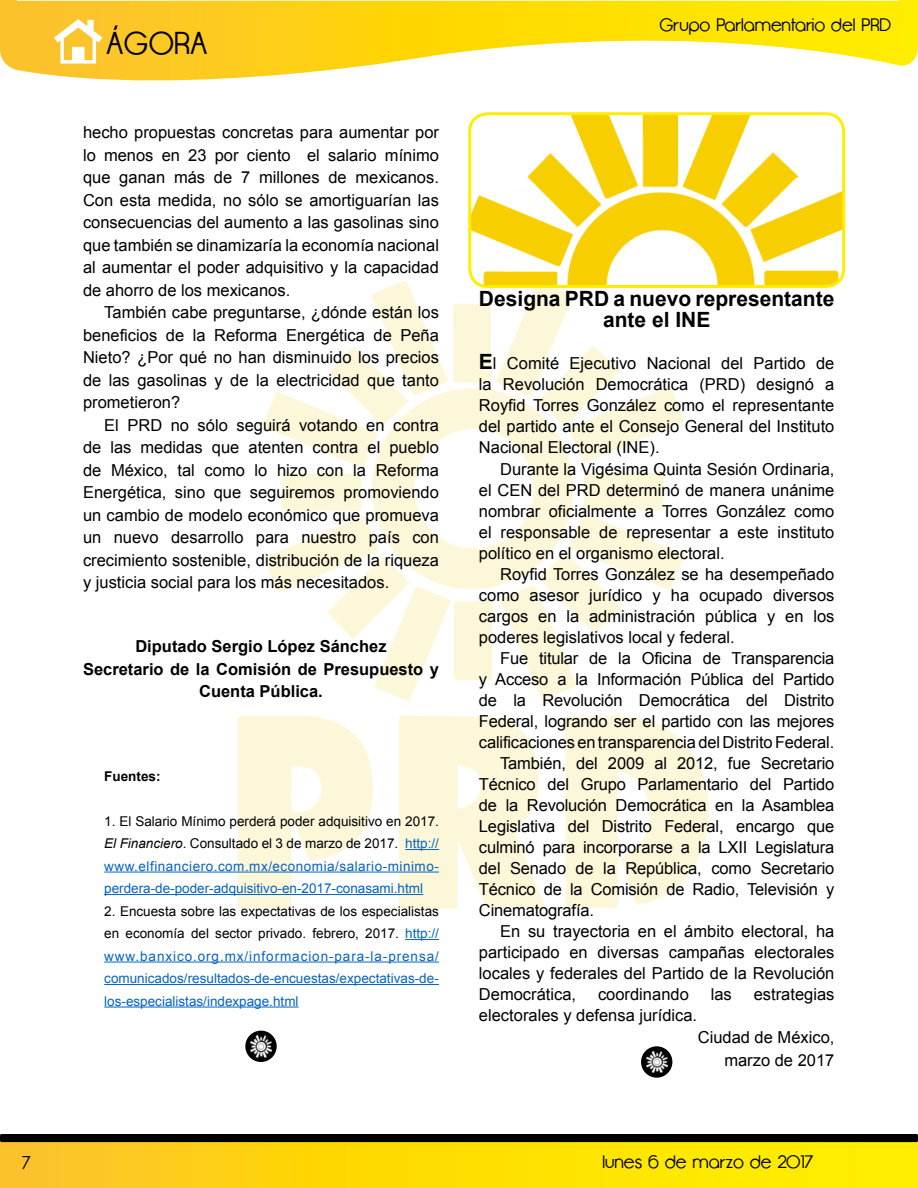
<style>
.page{position:relative;width:918px;height:1188px;background:#fff}
.page>*{position:absolute;margin:0;border:0;box-sizing:border-box;transform-origin:0 0}
.t1{font:31.5px "Opificio";color:#000}
.t2{font:700 21px/21px "Arial";color:#000;text-align:center}
.t3{font:18px "Opificio";color:#000}
.t4{font:18px "Century Gothic";color:#000}
.t5{font:16.5px/22.5px "Arial";color:#000;text-align:justify}
.t6{font:700 16.5px/22.5px "Arial";color:#000;text-align:center}
.t7{font:13.5px/22.5px "Arial";color:#0563c1;text-align:justify}
.t8{font:700 13.5px "Arial";color:#000}
.s1{color:#000}
.s2{font-style:italic;color:#000}
.s3{font-weight:700;font-size:21px}
</style>
<div class="page">
<svg style="left:0;top:1px;width:918px;height:80px"></svg>
<svg style="left:0;top:1142px;width:918px;height:46px;background:#fdda09"></svg>
<div style="left:0;top:1134px;width:918px;height:8px;background:#000;border-radius:2px"></div>
<img style="left:214px;top:281px;width:495px;height:628px">
<div style="left:0;top:0;width:17px;height:20px;background:#fbc22c"></div>
<div style="left:900px;top:0;width:18px;height:26px;background:#ffed00"></div>
<svg style="left:54px;top:19px;width:48px;height:45px"></svg>
<hr style="left:405px;top:849px;width:34px;height:1px;background:#0563c1">
<hr style="left:104px;top:872px;width:335px;height:1px;background:#0563c1">
<hr style="left:104px;top:894px;width:319px;height:1px;background:#0563c1">
<hr style="left:405px;top:939px;width:34px;height:1px;background:#0563c1">
<hr style="left:104px;top:962px;width:335px;height:1px;background:#0563c1">
<hr style="left:104px;top:984px;width:335px;height:1px;background:#0563c1">
<hr style="left:104px;top:1007px;width:195px;height:1px;background:#0563c1">
<svg style="left:245px;top:1031px;width:32px;height:31px"></svg>
<img style="left:250px;top:1036px;width:22px;height:21px">
<div style="left:641px;top:1046px;width:31px;height:32px;background:#000;border-radius:50%"></div>
<img style="left:646px;top:1051px;width:21px;height:22px">
<img style="left:470px;top:114px;width:374px;height:172px">
<div style="left:468px;top:112px;width:377px;height:176px;border:3px solid #ffed00;border-radius:18px"></div>
<p class="t4" style="left:21px;top:1152px;width:11px">7</p>
<h1 class="t1" style="left:106px;top:26px;width:103px">ÁGORA</h1>
<p class="t5" style="left:83px;top:121px;width:358px">hecho propuestas concretas para aumentar por lo menos en 23 por ciento el salario mínimo que ganan más de 7 millones de mexicanos.<br>Con esta medida, no sólo se amortiguarían las consecuencias del aumento a las gasolinas sino que también se dinamizaría la economía nacional al aumentar el poder adquisitivo y la capacidad de ahorro de los mexicanos.</p>
<p class="t5" style="left:83px;top:301px;width:358px;text-indent:21px">También cabe preguntarse, ¿dónde están los beneficios de la Reforma Energética de Peña Nieto? ¿Por qué no han disminuido los precios de las gasolinas y de la electricidad que tanto prometieron?</p>
<p class="t5" style="left:83px;top:414px;width:358px;text-indent:21px">El PRD no sólo seguirá votando en contra de las medidas que atenten contra el pueblo de México, tal como lo hizo con la Reforma Energética, sino que seguiremos promoviendo un cambio de modelo económico que promueva un nuevo desarrollo para nuestro país con crecimiento sostenible, distribución de la riqueza y justicia social para los más necesitados.</p>
<p class="t6" style="left:83px;top:635px;width:358px">Diputado Sergio López Sánchez<br>Secretario de la Comisión de Presupuesto y<br>Cuenta Pública.</p>
<p class="t8" style="left:104px;top:767px;width:58px">Fuentes:</p>
<p class="t7" style="left:104px;top:810px;width:336px"><span class="s1">1. El Salario Mínimo perderá poder adquisitivo en 2017.<br></span><span class="s2">El Financiero</span><span class="s1">. Consultado el 3 de marzo de 2017.</span> http:// www.elfinanciero.com.mx/economia/salario-minimo&shy;perdera-de-poder-adquisitivo-en-2017-conasami.html</p>
<p class="t7" style="left:104px;top:900px;width:336px"><span class="s1">2. Encuesta sobre las expectativas de los especialistas en economía del sector privado. febrero, 2017.</span> http:// www.banxico.org.mx/informacion-para-la-prensa/ comunicados/resultados-de-encuestas/expectativas-de&shy;los-especialistas/indexpage.html</p>
<p class="t3" style="left:659px;top:15px;width:233px">Grupo Parlamentario del PRD</p>
<p class="t2" style="left:479px;top:289px;width:357px">Designa PRD a nuevo representante ante el INE</p>
<p class="t5" style="left:479px;top:353px;width:357px;line-height:21px"><span class="s3">E</span>l Comité Ejecutivo Nacional del Partido de la Revolución Democrática (PRD) designó a Royfid Torres González como el representante del partido ante el Consejo General del Instituto Nacional Electoral (INE).</p>
<p class="t5" style="left:479px;top:458px;width:357px;line-height:21px;text-indent:21px">Durante la Vigésima Quinta Sesión Ordinaria, el CEN del PRD determinó de manera unánime nombrar oficialmente a Torres González como el responsable de representar a este instituto político en el organismo electoral.</p>
<p class="t5" style="left:479px;top:563px;width:357px;line-height:21px;text-indent:21px">Royfid Torres González se ha desempeñado como asesor jurídico y ha ocupado diversos cargos en la administración pública y en los poderes legislativos local y federal.</p>
<p class="t5" style="left:500px;top:647px;width:336px">Fue titular de la Oficina de Transparencia</p>
<p class="t5" style="left:479px;top:668px;width:357px">y Acceso a la Información Pública del Partido</p>
<p class="t5" style="left:479px;top:689px;width:357px">de la Revolución Democrática del Distrito</p>
<p class="t5" style="left:479px;top:710px;width:357px">Federal, logrando ser el partido con las mejores</p>
<p class="t5" style="left:479px;top:731px;width:357px">calificaciones en transparencia del Distrito Federal.</p>
<p class="t5" style="left:500px;top:752px;width:336px">También, del 2009 al 2012, fue Secretario</p>
<p class="t5" style="left:479px;top:773px;width:357px">Técnico del Grupo Parlamentario del Partido</p>
<p class="t5" style="left:479px;top:794px;width:357px">de la Revolución Democrática en la Asamblea</p>
<p class="t5" style="left:479px;top:815px;width:357px">Legislativa del Distrito Federal, encargo que</p>
<p class="t5" style="left:479px;top:836px;width:357px">culminó para incorporarse a la LXII Legislatura</p>
<p class="t5" style="left:479px;top:857px;width:357px">del Senado de la República, como Secretario</p>
<p class="t5" style="left:479px;top:878px;width:357px">Técnico de la Comisión de Radio, Televisión y</p>
<p class="t5" style="left:479px;top:899px;width:117px">Cinematografía.</p>
<p class="t5" style="left:500px;top:920px;width:336px">En su trayectoria en el ámbito electoral, ha</p>
<p class="t5" style="left:479px;top:941px;width:357px">participado en diversas campañas electorales</p>
<p class="t5" style="left:479px;top:962px;width:357px">locales y federales del Partido de la Revolución</p>
<p class="t5" style="left:479px;top:983px;width:99px">Democrática,</p>
<p class="t5" style="left:598px;top:983px;width:92px">coordinando</p>
<p class="t5" style="left:711px;top:983px;width:23px">las</p>
<p class="t5" style="left:754px;top:983px;width:82px">estrategias</p>
<p class="t5" style="left:479px;top:1004px;width:220px">electorales y defensa jurídica.</p>
<p class="t5" style="left:698px;top:1026px;width:138px;text-align:right">Ciudad de México, marzo de 2017</p>
<p class="t3" style="left:603px;top:1152px;width:212px">lunes 6 de marzo de 2017</p>
</div>
